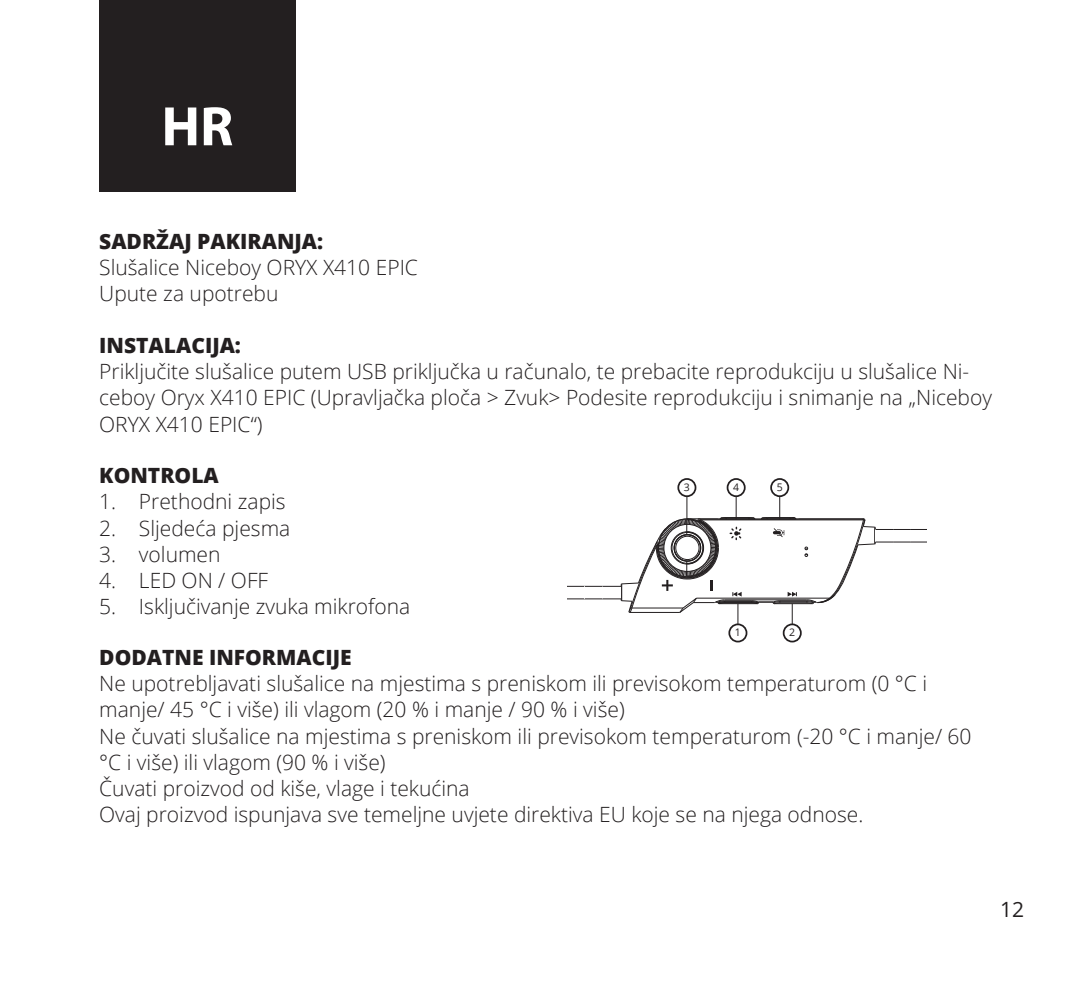
<style>
.page{position:relative;width:1092px;height:993px;background:#fff}
.page>*{position:absolute;margin:0;border:0;box-sizing:border-box;transform-origin:0 0}
.t1{font:700 56px "Myriad Pro";color:#fff}
.t2{font:300 21px/26.2px "Open Sans";color:#231f20}
.t3{font:800 21px "Open Sans";color:#231f20}
.t4{font:21px "Open Sans";color:#231f20}
.t5{font:10.5px "Open Sans";color:#231f20}
</style>
<div class="page">
<div style="left:99px;top:0;width:196px;height:191px;background:#231f20"></div>
<div style="left:728px;top:623px;width:19px;height:19px;border:2px solid #231f20;border-radius:50%"></div>
<div style="left:726px;top:478px;width:19px;height:19px;border:2px solid #231f20;border-radius:50%"></div>
<div style="left:782px;top:623px;width:19px;height:19px;border:2px solid #231f20;border-radius:50%"></div>
<div style="left:770px;top:478px;width:19px;height:19px;border:2px solid #231f20;border-radius:50%"></div>
<div style="left:677px;top:478px;width:19px;height:19px;border:2px solid #231f20;border-radius:50%"></div>
<svg style="left:567px;top:496px;width:359px;height:128px"></svg>
<p class="t1" style="left:161px;top:95px;width:73px">HR</p>
<p class="t3" style="left:99px;top:225px;width:225px">SADRŽAJ PAKIRANJA:</p>
<p class="t2" style="left:99px;top:253px;width:320px">Slušalice Niceboy ORYX X410 EPIC</p>
<p class="t2" style="left:99px;top:280px;width:181px">Upute za upotrebu</p>
<p class="t3" style="left:99px;top:329px;width:143px">INSTALACIJA:</p>
<p class="t2" style="left:99px;top:357px;width:894px">Priključite slušalice putem USB priključka u računalo, te prebacite reprodukciju u slušalice Ni&shy;ceboy Oryx X410 EPIC (Upravljačka ploča &gt; Zvuk&gt; Podesite reprodukciju i snimanje na „Niceboy<br>ORYX X410 EPIC“)</p>
<p class="t3" style="left:99px;top:459px;width:121px">KONTROLA</p>
<p class="t2" style="left:99px;top:488px;width:188px">1. Prethodni zapis</p>
<p class="t2" style="left:99px;top:514px;width:192px">2. Sljedeća pjesma</p>
<p class="t2" style="left:99px;top:540px;width:123px">3. volumen</p>
<p class="t2" style="left:99px;top:566px;width:170px">4. LED ON / OFF</p>
<p class="t2" style="left:99px;top:593px;width:312px">5. Isključivanje zvuka mikrofona</p>
<p class="t3" style="left:99px;top:641px;width:254px">DODATNE INFORMACIJE</p>
<p class="t2" style="left:99px;top:669px;width:829px">Ne upotrebljavati slušalice na mjestima s preniskom ili previsokom temperaturom (0 °C i manje/ 45 °C i više) ili vlagom (20 % i manje / 90 % i više)</p>
<p class="t2" style="left:99px;top:722px;width:873px">Ne čuvati slušalice na mjestima s preniskom ili previsokom temperaturom (-20 °C i manje/ 60 °C i više) ili vlagom (90 % i više)</p>
<p class="t2" style="left:99px;top:774px;width:372px">Čuvati proizvod od kiše, vlage i tekućina</p>
<p class="t2" style="left:99px;top:800px;width:765px">Ovaj proizvod ispunjava sve temeljne uvjete direktiva EU koje se na njega odnose.</p>
<p class="t5" style="left:684px;top:480px;width:8px">3</p>
<p class="t5" style="left:776px;top:480px;width:8px">5</p>
<p class="t5" style="left:733px;top:480px;width:8px">4</p>
<p class="t5" style="left:789px;top:625px;width:8px">2</p>
<p class="t5" style="left:734px;top:625px;width:8px">1</p>
<p class="t4" style="left:1000px;top:894px;width:26px">12</p>
</div>
